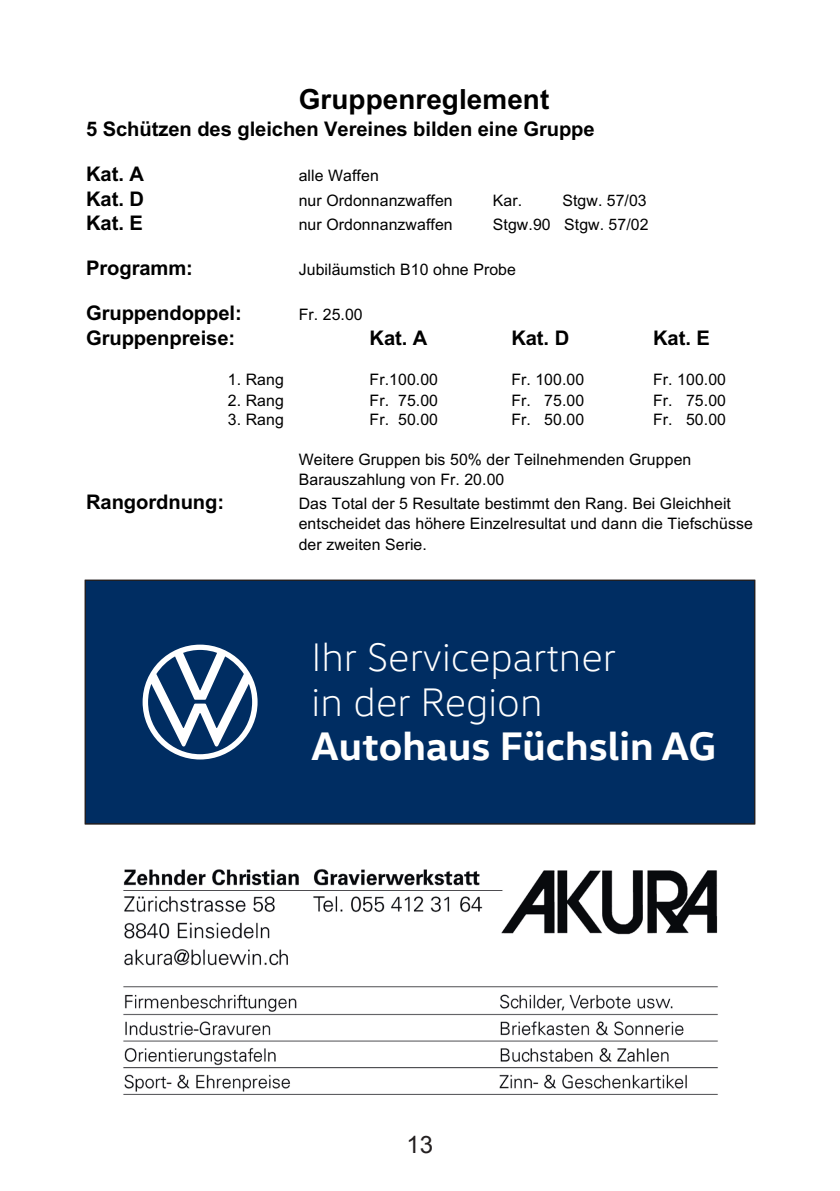
<style>
.page{position:relative;width:840px;height:1191px;background:#fff}
.page>*{position:absolute;margin:0;border:0;box-sizing:border-box;transform-origin:0 0}
.t1{font:300 40.4px/44.6px "VW Head";color:#fff}
.t2{font:700 40.4px "VW Head";color:#fff}
.t3{font:700 27.8px "Arial";letter-spacing:.005em;color:#000}
.t4{font:24px "Arial";color:#231f20}
.t5{font:700 20.2px "Arial";letter-spacing:-.005em;color:#000}
.t6{font:15.8px/20.4px "Arial";letter-spacing:.005em;color:#000}
</style>
<div class="page">
<img style="left:123px;top:869px;width:595px;height:226px">
<div style="left:85px;top:580px;width:669px;height:244px;background:#002d62"></div>
<svg style="left:142px;top:644px;width:115px;height:115px"></svg>
<div style="left:85px;top:580px;width:669px;height:244px;border:1px solid #231f20"></div>
<h2 class="t3" style="left:298px;top:80px;width:252px">Gruppenreglement</h2>
<p class="t5" style="left:86px;top:115px;width:510px">5 Schützen des gleichen Vereines bilden eine Gruppe</p>
<p class="t5" style="left:86px;top:159px;width:59px">Kat. A</p>
<p class="t6" style="left:298px;top:165px;width:81px">alle Waffen</p>
<p class="t5" style="left:86px;top:184px;width:59px">Kat. D</p>
<p class="t6" style="left:298px;top:190px;width:155px">nur Ordonnanzwaffen</p>
<p class="t6" style="left:492px;top:190px;width:31px">Kar.</p>
<p class="t6" style="left:562px;top:190px;width:86px">Stgw. 57/03</p>
<p class="t5" style="left:86px;top:209px;width:58px">Kat. E</p>
<p class="t6" style="left:298px;top:214px;width:155px">nur Ordonnanzwaffen</p>
<p class="t6" style="left:492px;top:214px;width:157px">Stgw.90 Stgw. 57/02</p>
<p class="t5" style="left:86px;top:254px;width:108px">Programm:</p>
<p class="t6" style="left:298px;top:259px;width:218px">Jubiläumstich B10 ohne Probe</p>
<p class="t5" style="left:86px;top:299px;width:157px">Gruppendoppel:</p>
<p class="t6" style="left:298px;top:304px;width:65px">Fr. 25.00</p>
<p class="t5" style="left:86px;top:323px;width:150px">Gruppenpreise:</p>
<p class="t5" style="left:369px;top:323px;width:59px">Kat. A</p>
<p class="t5" style="left:511px;top:323px;width:59px">Kat. D</p>
<p class="t5" style="left:652px;top:323px;width:58px">Kat. E</p>
<p class="t6" style="left:228px;top:369px;width:57px">1. Rang</p>
<p class="t6" style="left:369px;top:369px;width:70px">Fr.100.00</p>
<p class="t6" style="left:511px;top:369px;width:74px">Fr. 100.00</p>
<p class="t6" style="left:652px;top:369px;width:74px">Fr. 100.00</p>
<p class="t6" style="left:228px;top:390px;width:57px">2. Rang</p>
<p class="t6" style="left:369px;top:390px;width:70px">Fr. 75.00</p>
<p class="t6" style="left:511px;top:390px;width:74px">Fr. 75.00</p>
<p class="t6" style="left:652px;top:390px;width:74px">Fr. 75.00</p>
<p class="t6" style="left:228px;top:409px;width:57px">3. Rang</p>
<p class="t6" style="left:369px;top:409px;width:70px">Fr. 50.00</p>
<p class="t6" style="left:511px;top:409px;width:74px">Fr. 50.00</p>
<p class="t6" style="left:652px;top:409px;width:74px">Fr. 50.00</p>
<p class="t6" style="left:298px;top:449px;width:394px;line-height:19.6px">Weitere Gruppen bis 50% der Teilnehmenden Gruppen<br>Barauszahlung von Fr. 20.00</p>
<p class="t5" style="left:86px;top:487px;width:139px">Rangordnung:</p>
<p class="t6" style="left:298px;top:493px;width:455px">Das Total der 5 Resultate bestimmt den Rang. Bei Gleichheit entscheidet das höhere Einzelresultat und dann die Tiefschüsse der zweiten Serie.</p>
<h1 class="t1" style="left:311px;top:634px;width:306px">Ihr Servicepartner in der Region</h1>
<h1 class="t2" style="left:311px;top:720px;width:406px">Autohaus Füchslin AG</h1>
<h3 class="t4" style="left:406px;top:1129px;width:28px">13</h3>
</div>
